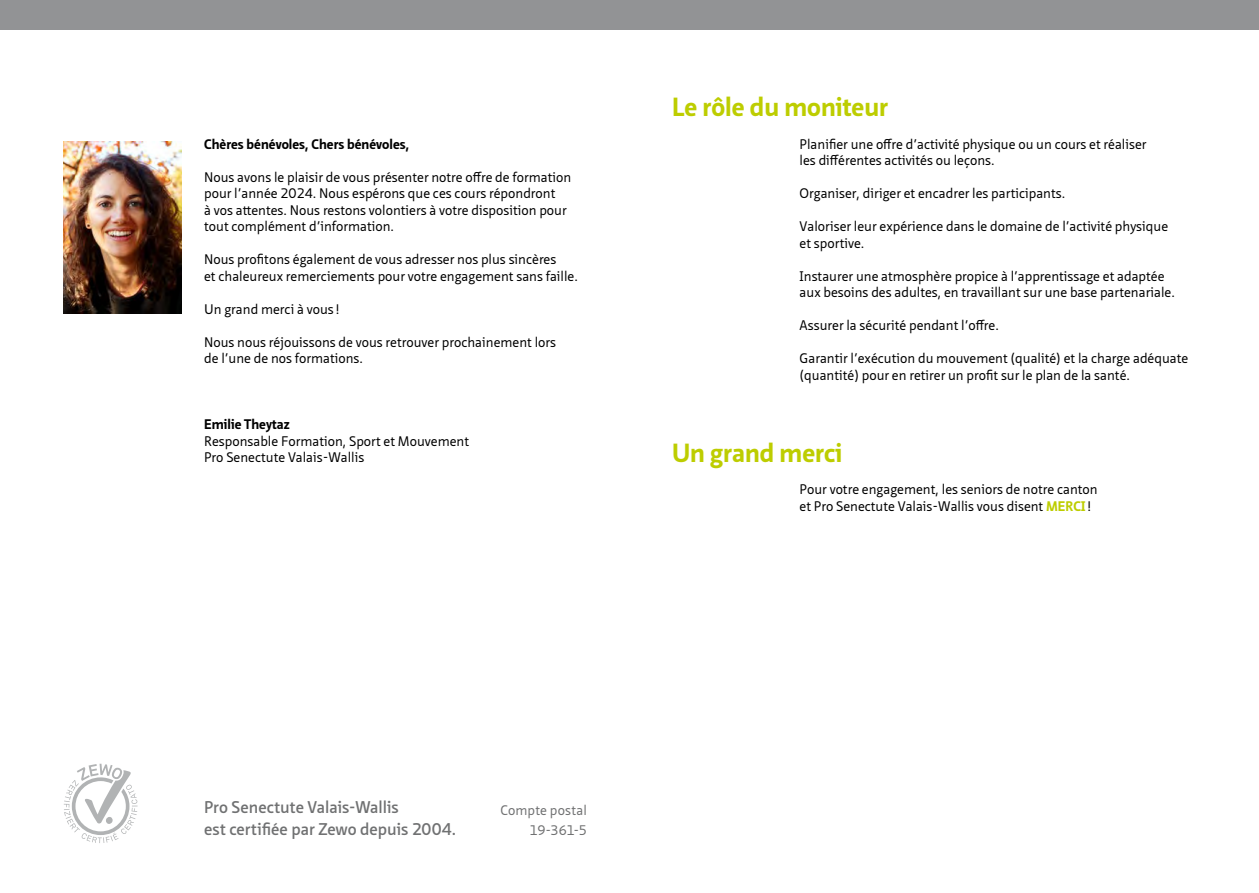
<style>
.page{position:relative;width:1259px;height:893px;background:#fff}
.page>*{position:absolute;margin:0;border:0;box-sizing:border-box;transform-origin:0 0}
.t1{font:700 25.5px "Neue Sans Pro";color:#bdcd00}
.t2{font:600 16.5px/21.6px "Neue Sans Pro";color:#707172}
.t3{font:13.5px/16.5px "Neue Sans Pro";color:#000}
.t4{font:700 13.5px "Neue Sans Pro";color:#000}
.t5{font:13.5px/19.5px "Neue Sans Pro";letter-spacing:.005em;color:#707172;text-align:right}
.s1{font-weight:700;color:#bdcd00}
</style>
<div class="page">
<img style="left:64px;top:142px;width:117px;height:172px">
<div style="left:0;top:0;width:1259px;height:30px;background:#929395"></div>
<svg style="left:64px;top:764px;width:74px;height:79px"></svg>
<p class="t4" style="left:204px;top:135px;width:207px">Chères bénévoles, Chers bénévoles,</p>
<p class="t3" style="left:204px;top:169px;width:368px">Nous avons le plaisir de vous présenter notre offre de formation pour l’année 2024. Nous espérons que ces cours répondront<br>à vos attentes. Nous restons volontiers à votre disposition pour tout complément d’information.</p>
<p class="t3" style="left:204px;top:251px;width:375px">Nous profitons également de vous adresser nos plus sincères<br>et chaleureux remerciements pour votre engagement sans faille.</p>
<p class="t3" style="left:204px;top:301px;width:137px">Un grand merci à vous !</p>
<p class="t3" style="left:204px;top:334px;width:353px">Nous nous réjouissons de vous retrouver prochainement lors de l’une de nos formations.</p>
<p class="t4" style="left:204px;top:416px;width:87px">Emilie Theytaz</p>
<p class="t3" style="left:204px;top:433px;width:266px">Responsable Formation, Sport et Mouvement<br>Pro Senectute Valais-Wallis</p>
<h1 class="t1" style="left:672px;top:91px;width:217px">Le rôle du moniteur</h1>
<p class="t3" style="left:799px;top:136px;width:348px">Planifier une offre d’activité physique ou un cours et réaliser les différentes activités ou leçons.</p>
<p class="t3" style="left:799px;top:185px;width:267px">Organiser, diriger et encadrer les participants.</p>
<p class="t3" style="left:799px;top:218px;width:370px">Valoriser leur expérience dans le domaine de l’activité physique et sportive.</p>
<p class="t3" style="left:799px;top:268px;width:377px">Instaurer une atmosphère propice à l’apprentissage et adaptée aux besoins des adultes, en travaillant sur une base partenariale.</p>
<p class="t3" style="left:799px;top:317px;width:201px">Assurer la sécurité pendant l’offre.</p>
<p class="t3" style="left:799px;top:350px;width:390px">Garantir l’exécution du mouvement (qualité) et la charge adéquate (quantité) pour en retirer un profit sur le plan de la santé.</p>
<h1 class="t1" style="left:672px;top:436px;width:172px">Un grand merci</h1>
<p class="t3" style="left:799px;top:481px;width:300px">Pour votre engagement, les seniors de notre canton et Pro Senectute Valais-Wallis vous disent <span class="s1">MERCI</span>!</p>
<p class="t2" style="left:204px;top:796px;width:253px">Pro Senectute Valais-Wallis<br>est certifiée par Zewo depuis 2004.</p>
<p class="t5" style="left:500px;top:800px;width:88px">Compte postal<br>19-361-5</p>
</div>
